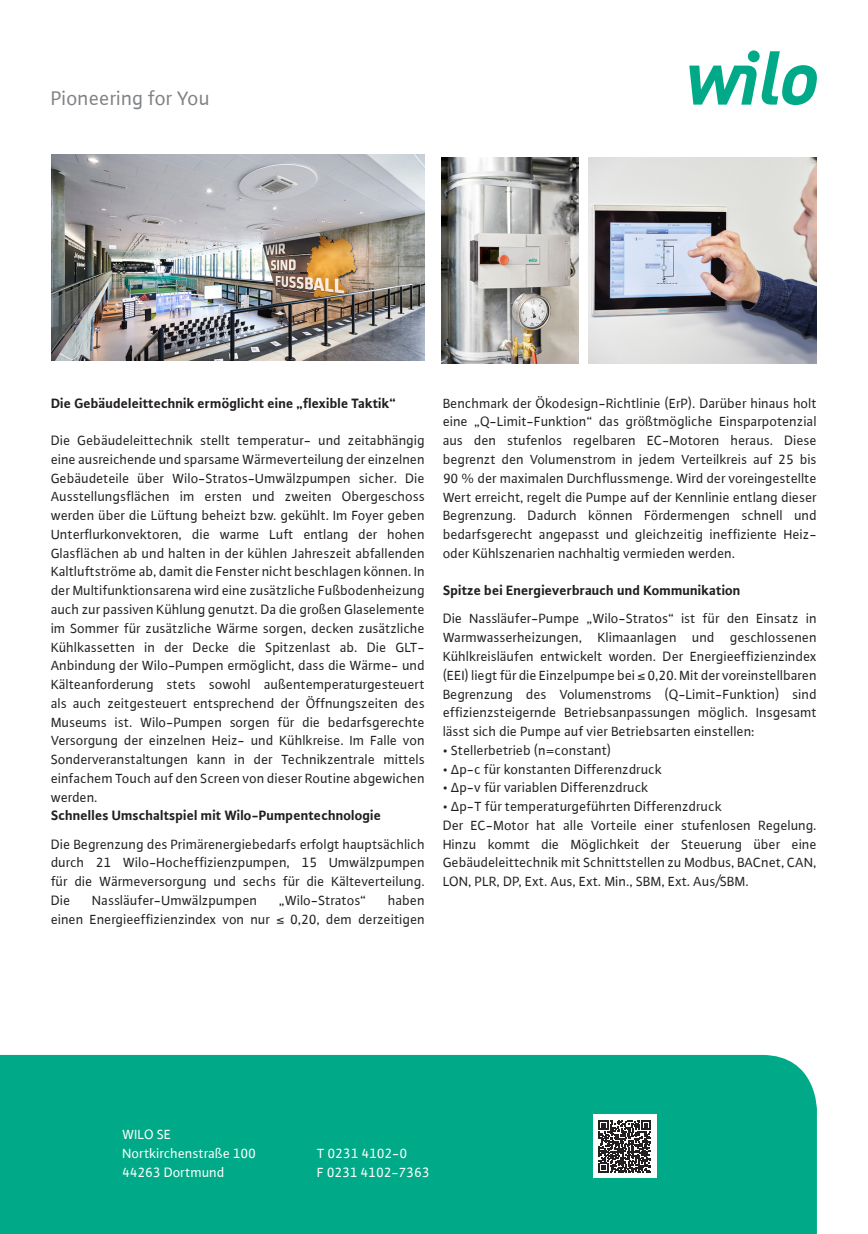
<style>
.page{position:relative;width:868px;height:1234px;background:#fff}
.page>*{position:absolute;margin:0;border:0;box-sizing:border-box;transform-origin:0 0}
.t1{font:21px "WILO Plus Global";color:#808285}
.t2{font:14.25px/18.8px "WILO Plus Global";color:#231f20;text-align:justify}
.t3{font:700 14.25px "WILO Plus Global";color:#231f20}
.t4{font:14.25px/18.8px "WILO Plus Global";color:#fff}
</style>
<div class="page">
<div style="left:0;top:1054px;width:816px;height:179px;background:#0a8"></div>
<div style="left:592px;top:1114px;width:64px;height:63px;background:#fff"></div>
<svg style="left:598px;top:1120px;width:53px;height:52px"></svg>
<svg style="left:689px;top:51px;width:127px;height:54px"></svg>
<div style="left:747px;top:50px;width:12px;height:12px;background:#0a8;border-radius:50%"></div>
<img style="left:441px;top:157px;width:137px;height:207px">
<img style="left:51px;top:154px;width:373px;height:206px">
<img style="left:588px;top:157px;width:228px;height:207px">
<h1 class="t1" style="left:51px;top:85px;width:161px">Pioneering for You</h1>
<p class="t3" style="left:51px;top:394px;width:346px">Die Gebäudeleittechnik ermöglicht eine „flexible Taktik“</p>
<p class="t2" style="left:51px;top:430px;width:375px">Die Gebäudeleittechnik stellt temperatur- und zeitabhängig eine ausreichende und sparsame Wärmeverteilung der einzelnen Gebäudeteile über Wilo-Stratos-Umwälzpumpen sicher. Die Ausstellungsflächen im ersten und zweiten Obergeschoss werden über die Lüftung beheizt bzw. gekühlt. Im Foyer geben Unterflurkonvektoren, die warme Luft entlang der hohen Glasflächen ab und halten in der kühlen Jahreszeit abfallenden Kaltluftströme ab, damit die Fenster nicht beschlagen können. In der Multifunktionsarena wird eine zusätzliche Fußbodenheizung auch zur passiven Kühlung genutzt. Da die großen Glaselemente im Sommer für zusätzliche Wärme sorgen, decken zusätzliche Kühlkassetten in der Decke die Spitzenlast ab. Die GLT-Anbindung der Wilo-Pumpen ermöglicht, dass die Wärme- und Kälteanforderung stets sowohl außentemperaturgesteuert als auch zeitgesteuert entsprechend der Öffnungszeiten des Museums ist. Wilo-Pumpen sorgen für die bedarfsgerechte Versorgung der einzelnen Heiz- und Kühlkreise. Im Falle von Sonderveranstaltungen kann in der Technikzentrale mittels einfachem Touch auf den Screen von dieser Routine abgewichen werden.</p>
<p class="t3" style="left:51px;top:807px;width:331px">Schnelles Umschaltspiel mit Wilo-Pumpentechnologie</p>
<p class="t2" style="left:51px;top:834px;width:375px">Die Begrenzung des Primärenergiebedarfs erfolgt hauptsächlich durch 21 Wilo-Hocheffizienzpumpen, 15 Umwälzpumpen für die Wärmeversorgung und sechs für die Kälteverteilung.<br>Die</p>
<p class="t2" style="left:92px;top:890px;width:167px">Nassläufer-Umwälzpumpen</p>
<p class="t2" style="left:279px;top:890px;width:89px">„Wilo-Stratos“</p>
<p class="t2" style="left:51px;top:890px;width:375px;text-align:right">haben<br>einen Energieeffizienzindex von nur ≤ 0,20, dem derzeitigen</p>
<p class="t2" style="left:443px;top:393px;width:375px">Benchmark der Ökodesign-Richtlinie (ErP). Darüber hinaus holt eine „Q-Limit-Funktion“ das größtmögliche Einsparpotenzial aus den stufenlos regelbaren EC-Motoren heraus. Diese begrenzt den Volumenstrom in jedem Verteilkreis auf 25 bis 90 % der maximalen Durchflussmenge. Wird der voreingestellte Wert erreicht, regelt die Pumpe auf der Kennlinie entlang dieser Begrenzung. Dadurch können Fördermengen schnell und bedarfsgerecht angepasst und gleichzeitig ineffiziente Heiz&shy;oder Kühlszenarien nachhaltig vermieden werden.</p>
<p class="t3" style="left:443px;top:582px;width:299px">Spitze bei Energieverbrauch und Kommunikation</p>
<p class="t2" style="left:443px;top:609px;width:375px">Die Nassläufer-Pumpe „Wilo-Stratos“ ist für den Einsatz in Warmwasserheizungen, Klimaanlagen und geschlossenen Kühlkreisläufen entwickelt worden. Der Energieeffizienzindex (EEI) liegt für die Einzelpumpe bei ≤ 0,20. Mit der voreinstellbaren Begrenzung des Volumenstroms (Q-Limit-Funktion) sind effizienzsteigernde Betriebsanpassungen möglich. Insgesamt lässt sich die Pumpe auf vier Betriebsarten einstellen:</p>
<p class="t2" style="left:443px;top:740px;width:170px">• Stellerbetrieb (n=constant)</p>
<p class="t2" style="left:443px;top:759px;width:221px">• Δp-c für konstanten Differenzdruck</p>
<p class="t2" style="left:443px;top:778px;width:207px">• Δp-v für variablen Differenzdruck</p>
<p class="t2" style="left:443px;top:796px;width:375px;text-align:left">• Δp-T für temperaturgeführten Differenzdruck<br>Der EC-Motor hat alle Vorteile einer stufenlosen Regelung.<br>Hinzu kommt die Möglichkeit der Steuerung über eine Gebäudeleittechnik mit Schnittstellen zu Modbus, BACnet, CAN, LON, PLR, DP, Ext. Aus, Ext. Min., SBM, Ext. Aus/SBM.</p>
<p class="t4" style="left:122px;top:1124px;width:135px">WILO SE<br>Nortkirchenstraße 100<br>44263 Dortmund</p>
<p class="t4" style="left:317px;top:1143px;width:114px">T 0231 4102-0<br>F 0231 4102-7363</p>
<p class="t4" style="left:317px;top:1143px;width:91px">F wilo@wilo.com</p>
</div>
